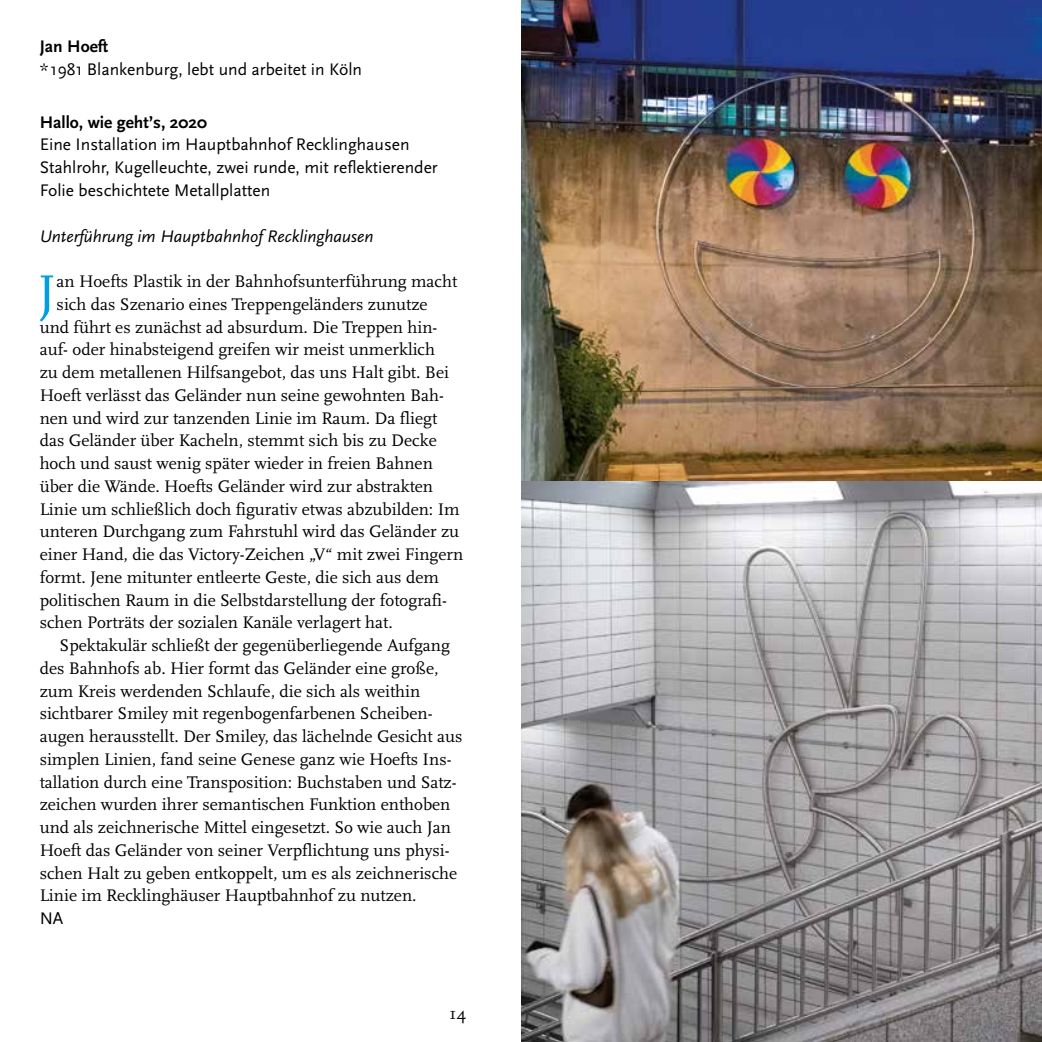
<style>
.page{position:relative;width:1042px;height:1042px;background:#fff}
.page>*{position:absolute;margin:0;border:0;box-sizing:border-box;transform-origin:0 0}
.t1{font:51.98px "Scala";color:#009fe3}
.t2{font:17.5px "Scala";color:#000}
.t3{font:17.5px/22.8px "Scala Sans";color:#000}
.t4{font:italic 17.5px "Scala Sans";color:#000}
.t5{font:700 17.5px "Scala Sans";color:#000}
</style>
<div class="page">
<img style="left:521px;top:0;width:521px;height:1042px">
<p class="t5" style="left:40px;top:37px;width:70px">Jan Hoeft</p>
<p class="t3" style="left:40px;top:58px;width:324px">*1981 Blankenburg, lebt und arbeitet in Köln</p>
<p class="t5" style="left:40px;top:113px;width:169px">Hallo, wie geht’s, 2020</p>
<p class="t3" style="left:40px;top:134px;width:400px">Eine Installation im Hauptbahnhof Recklinghausen<br>Stahlrohr, Kugelleuchte, zwei runde, mit reflektierender<br>Folie beschichtete Metallplatten</p>
<p class="t4" style="left:40px;top:226px;width:335px">Unterführung im Hauptbahnhof Recklinghausen</p>
<h1 class="t1" style="left:38px;top:264px;width:20px">J</h1>
<p class="t2" style="left:57px;top:272px;width:402px">an Hoefts Plastik in der Bahnhofsunterführung macht</p>
<p class="t2" style="left:57px;top:294px;width:372px">sich das Szenario eines Treppengeländers zunutze</p>
<p class="t2" style="left:40px;top:317px;width:399px">und führt es zunächst ad absurdum. Die Treppen hin-</p>
<p class="t2" style="left:40px;top:340px;width:397px">auf- oder hinabsteigend greifen wir meist unmerklich</p>
<p class="t2" style="left:40px;top:363px;width:411px">zu dem metallenen Hilfsangebot, das uns Halt gibt. Bei</p>
<p class="t2" style="left:40px;top:385px;width:406px">Hoeft verlässt das Geländer nun seine gewohnten Bah-</p>
<p class="t2" style="left:40px;top:408px;width:399px">nen und wird zur tanzenden Linie im Raum. Da fliegt</p>
<p class="t2" style="left:40px;top:431px;width:398px">das Geländer über Kacheln, stemmt sich bis zu Decke</p>
<p class="t2" style="left:40px;top:454px;width:395px">hoch und saust wenig später wieder in freien Bahnen</p>
<p class="t2" style="left:40px;top:476px;width:395px">über die Wände. Hoefts Geländer wird zur abstrakten</p>
<p class="t2" style="left:40px;top:499px;width:421px">Linie um schließlich doch figurativ etwas abzubilden: Im</p>
<p class="t2" style="left:40px;top:522px;width:421px">unteren Durchgang zum Fahrstuhl wird das Geländer zu</p>
<p class="t2" style="left:40px;top:545px;width:425px">einer Hand, die das Victory-Zeichen „V“ mit zwei Fingern</p>
<p class="t2" style="left:40px;top:567px;width:401px">formt. Jene mitunter entleerte Geste, die sich aus dem</p>
<p class="t2" style="left:40px;top:590px;width:409px">politischen Raum in die Selbstdarstellung der fotografi-</p>
<p class="t2" style="left:40px;top:613px;width:355px">schen Porträts der sozialen Kanäle verlagert hat.</p>
<p class="t2" style="left:60px;top:636px;width:392px">Spektakulär schließt der gegenüberliegende Aufgang</p>
<p class="t2" style="left:40px;top:658px;width:400px">des Bahnhofs ab. Hier formt das Geländer eine große,</p>
<p class="t2" style="left:40px;top:681px;width:382px">zum Kreis werdenden Schlaufe, die sich als weithin</p>
<p class="t2" style="left:40px;top:704px;width:394px">sichtbarer Smiley mit regenbogenfarbenen Scheiben-</p>
<p class="t2" style="left:40px;top:727px;width:424px">augen herausstellt. Der Smiley, das lächelnde Gesicht aus</p>
<p class="t2" style="left:40px;top:749px;width:413px">simplen Linien, fand seine Genese ganz wie Hoefts Ins-</p>
<p class="t2" style="left:40px;top:772px;width:418px">tallation durch eine Transposition: Buchstaben und Satz-</p>
<p class="t2" style="left:40px;top:795px;width:412px">zeichen wurden ihrer semantischen Funktion enthoben</p>
<p class="t2" style="left:40px;top:818px;width:413px">und als zeichnerische Mittel eingesetzt. So wie auch Jan</p>
<p class="t2" style="left:40px;top:840px;width:411px">Hoeft das Geländer von seiner Verpflichtung uns physi-</p>
<p class="t2" style="left:40px;top:863px;width:419px">schen Halt zu geben entkoppelt, um es als zeichnerische</p>
<p class="t2" style="left:40px;top:886px;width:378px">Linie im Recklinghäuser Hauptbahnhof zu nutzen.</p>
<p class="t3" style="left:40px;top:907px;width:25px">NA</p>
<p class="t2" style="left:449px;top:1004px;width:18px">14</p>
</div>
